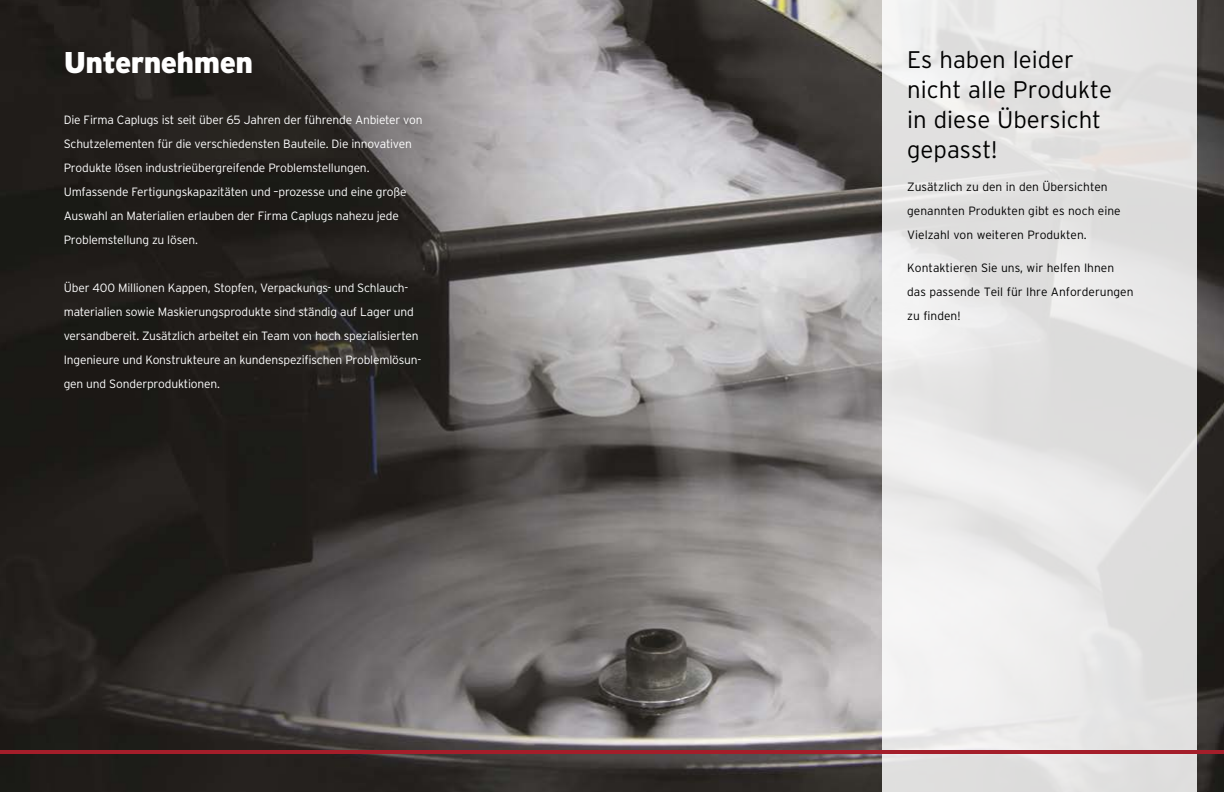
<style>
.page{position:relative;width:1224px;height:792px;background:#fff}
.page>*{position:absolute;margin:0;border:0;box-sizing:border-box;transform-origin:0 0}
.t1{font:900 30px "Interstate";letter-spacing:-.02em;color:#fff}
.t2{font:300 24px/30px "Interstate";color:#000}
.t3{font:300 12px/24px "Interstate";letter-spacing:-.015em;color:#fff}
.t4{font:300 12px/24px "Interstate";color:#000}
</style>
<div class="page">
<img style="left:0;top:0;width:1224px;height:792px">
<div style="left:882px;top:0;width:315px;height:792px;background:linear-gradient(to right,#eeeded,#dfdede)"></div>
<hr style="left:0;top:750px;width:1224px;height:4px;background:#a41e2a">
<h1 class="t1" style="left:64px;top:45px;width:191px">Unternehmen</h1>
<p class="t3" style="left:64px;top:108px;width:360px">Die Firma Caplugs ist seit über 65 Jahren der führende Anbieter von Schutzelementen für die verschiedensten Bauteile. Die innovativen Produkte lösen industrieübergreifende Problemstellungen.<br>Umfassende Fertigungskapazitäten und –prozesse und eine große Auswahl an Materialien erlauben der Firma Caplugs nahezu jede Problemstellung zu lösen.</p>
<p class="t3" style="left:64px;top:276px;width:359px">Über 400 Millionen Kappen, Stopfen, Verpackungs- und Schlauch&shy;materialien sowie Maskierungsprodukte sind ständig auf Lager und versandbereit. Zusätzlich arbeitet ein Team von hoch spezialisierten Ingenieure und Konstrukteure an kundenspezifischen Problemlösun&shy;gen und Sonderproduktionen.</p>
<h2 class="t2" style="left:907px;top:45px;width:206px">Es haben leider nicht alle Produkte in diese Übersicht gepasst!</h2>
<p class="t4" style="left:907px;top:175px;width:215px">Zusätzlich zu den in den Übersichten genannten Produkten gibt es noch eine<br>Vielzahl von weiteren Produkten.</p>
<p class="t4" style="left:907px;top:256px;width:228px">Kontaktieren Sie uns, wir helfen Ihnen das passende Teil für Ihre Anforderungen zu finden!</p>
</div>
